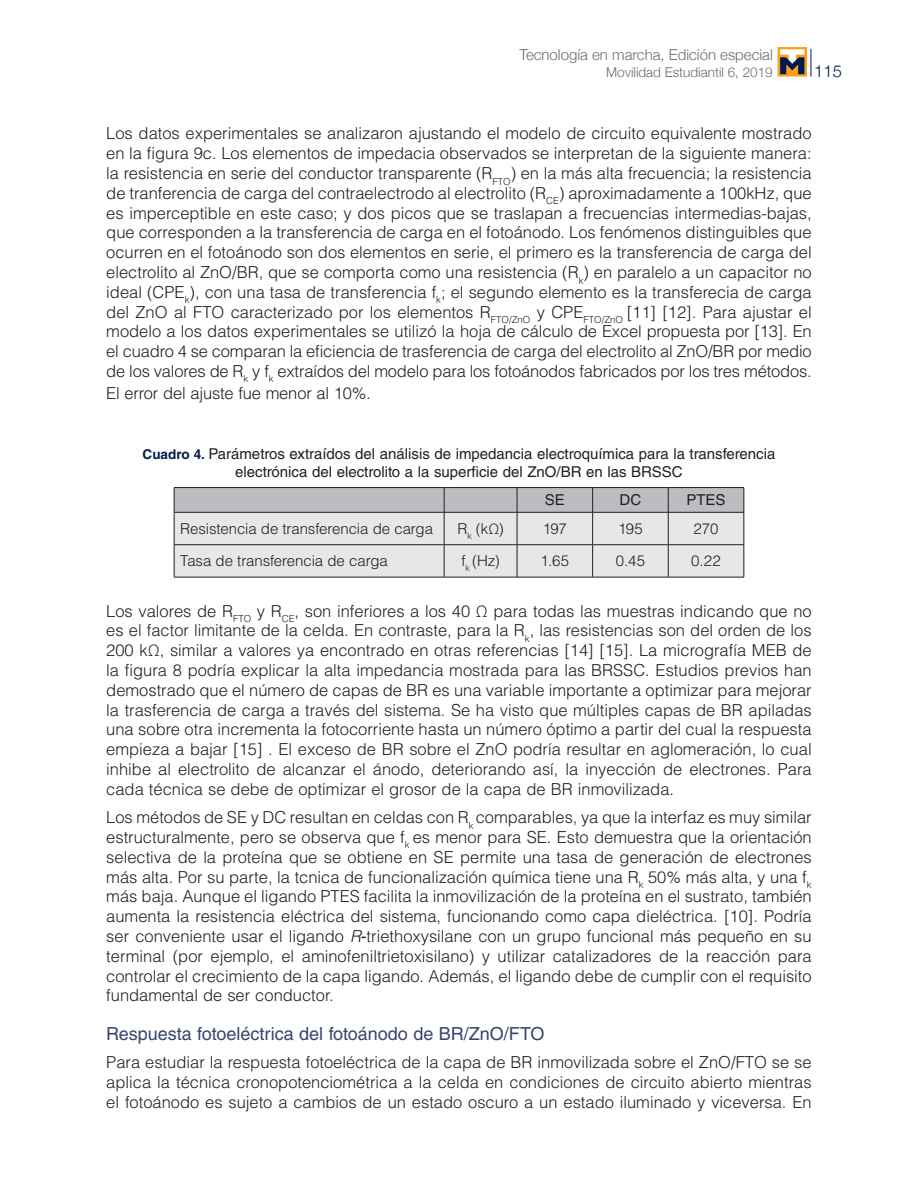
<style>
.page{position:relative;width:918px;height:1188px;background:#fff}
.page>*{position:absolute;margin:0;border:0;box-sizing:border-box;transform-origin:0 0}
._8subtitulo2{font:18px "Helvetica LT Std";color:#3a436f}
._6texto{font:300 16.5px/19.8px "Helvetica LT Std";color:#231f20;text-align:justify}
.t1{font:300 16.5px "Helvetica Neue";color:#001c4e}
._9tituloscuadros1{font:15px/18px "Helvetica LT Std";color:#231f20;text-align:center}
.Textos_tablas{font:300 15px "Helvetica LT Std";letter-spacing:-.005em;color:#231f20}
.t2{font:300 15px "Helvetica Neue";color:#6c6d70}
.Titulos_celda_superi{font:15px "Helvetica LT Std";color:#231f20}
.t3{font:300 13.5px "Helvetica Neue";color:#6c6d70}
.s1{font-weight:700;font-size:13.5px;color:#001c4e}
.s2{font-style:italic}
.s3{font-weight:400;font-style:italic}
</style>
<div class="page">
<svg style="left:811px;top:49px;width:1px;height:28px"></svg>
<svg style="left:778px;top:47px;width:29px;height:30px"></svg>
<svg style="left:780px;top:49px;width:24px;height:25px"></svg>
<hr style="left:174px;top:577px;width:270px;height:1px;background:#231f20">
<hr style="left:444px;top:577px;width:73px;height:1px;background:#231f20">
<hr style="left:517px;top:577px;width:76px;height:1px;background:#231f20">
<hr style="left:593px;top:577px;width:75px;height:1px;background:#231f20">
<hr style="left:668px;top:577px;width:76px;height:1px;background:#231f20">
<hr style="left:174px;top:487px;width:270px;height:1px;background:#231f20">
<hr style="left:444px;top:487px;width:73px;height:1px;background:#231f20">
<hr style="left:517px;top:487px;width:76px;height:1px;background:#231f20">
<hr style="left:593px;top:487px;width:75px;height:1px;background:#231f20">
<hr style="left:668px;top:487px;width:76px;height:1px;background:#231f20">
<svg style="left:174px;top:488px;width:571px;height:89px;background:#d5d6d8"></svg>
<hr style="left:174px;top:512px;width:270px;height:1px;background:#231f20">
<hr style="left:444px;top:512px;width:73px;height:1px;background:#231f20">
<hr style="left:517px;top:512px;width:76px;height:1px;background:#231f20">
<hr style="left:593px;top:512px;width:75px;height:1px;background:#231f20">
<hr style="left:668px;top:512px;width:76px;height:1px;background:#231f20">
<p class="t2" style="left:519px;top:43px;width:255px">Tecnología en marcha, Edición especial</p>
<p class="t3" style="left:606px;top:61px;width:168px">Movilidad Estudiantil 6, 2019</p>
<p class="t1" style="left:814px;top:57px;width:29px">115</p>
<p class="_6texto" style="left:106px;top:123px;width:707px">Los datos experimentales se analizaron ajustando el modelo de circuito equivalente mostrado en la figura 9c. Los elementos de impedacia observados se interpretan de la siguiente manera: la resistencia en serie del conductor transparente (R<sub>FTO</sub>) en la más alta frecuencia; la resistencia de tranferencia de carga del contraelectrodo al electrolito (R<sub>CE</sub>) aproximadamente a 100kHz, que es imperceptible en este caso; y dos picos que se traslapan a frecuencias intermedias-bajas, que corresponden a la transferencia de carga en el fotoánodo. Los fenómenos distinguibles que ocurren en el fotoánodo son dos elementos en serie, el primero es la transferencia de carga del electrolito al ZnO/BR, que se comporta como una resistencia (R<sub>k</sub>) en paralelo a un capacitor no ideal (CPE<sub>k</sub>), con una tasa de transferencia f<sub>k</sub>; el segundo elemento es la transferecia de carga del ZnO al FTO caracterizado por los elementos R<sub>FTO/ZnO</sub> y CPE<sub>FTO/ZnO</sub> [11] [12]. Para ajustar el modelo a los datos experimentales se utilizó la hoja de cálculo de Excel propuesta por [13]. En el cuadro 4 se comparan la eficiencia de trasferencia de carga del electrolito al ZnO/BR por medio de los valores de R<sub>k</sub> y f<sub>k</sub> extraídos del modelo para los fotoánodos fabricados por los tres métodos.</p>
<p class="_6texto" style="left:106px;top:383px;width:266px">El error del ajuste fue menor al 10%.</p>
<p class="_9tituloscuadros1" style="left:143px;top:445px;width:634px"><span class="s1">Cuadro 4.</span> Parámetros extraídos del análisis de impedancia electroquímica para la transferencia electrónica del electrolito a la superficie del ZnO/BR en las BRSSC</p>
<p class="Titulos_celda_superi" style="left:545px;top:491px;width:22px">SE</p>
<p class="Titulos_celda_superi" style="left:620px;top:491px;width:23px">DC</p>
<p class="Titulos_celda_superi" style="left:686px;top:491px;width:41px">PTES</p>
<p class="Textos_tablas" style="left:180px;top:519px;width:254px">Resistencia de transferencia de carga</p>
<p class="Textos_tablas" style="left:457px;top:519px;width:48px">R<sub>k</sub> (kΩ)</p>
<p class="Textos_tablas" style="left:543px;top:519px;width:26px">197</p>
<p class="Textos_tablas" style="left:618px;top:519px;width:26px">195</p>
<p class="Textos_tablas" style="left:694px;top:519px;width:26px">270</p>
<p class="Textos_tablas" style="left:180px;top:552px;width:209px">Tasa de transferencia de carga</p>
<p class="Textos_tablas" style="left:461px;top:552px;width:40px">f<sub>k</sub> (Hz)</p>
<p class="Textos_tablas" style="left:541px;top:552px;width:30px">1.65</p>
<p class="Textos_tablas" style="left:616px;top:552px;width:31px">0.45</p>
<p class="Textos_tablas" style="left:691px;top:552px;width:31px">0.22</p>
<p class="_6texto" style="left:106px;top:601px;width:707px">Los valores de R<sub>FTO</sub> y R<sub>CE</sub>, son inferiores a los 40 Ω para todas las muestras indicando que no es el factor limitante de la celda. En contraste, para la R<sub>k</sub>, las resistencias son del orden de los 200 kΩ, similar a valores ya encontrado en otras referencias [14] [15]. La micrografía MEB de la figura 8 podría explicar la alta impedancia mostrada para las BRSSC. Estudios previos han demostrado que el número de capas de BR es una variable importante a optimizar para mejorar la trasferencia de carga a través del sistema. Se ha visto que múltiples capas de BR apiladas una sobre otra incrementa la fotocorriente hasta un número óptimo a partir del cual la respuesta empieza a bajar [15] . El exceso de BR sobre el ZnO podría resultar en aglomeración, lo cual inhibe al electrolito de alcanzar el ánodo, deteriorando así, la inyección de electrones. Para cada técnica se debe de optimizar el grosor de la capa de BR inmovilizada.</p>
<p class="_6texto" style="left:106px;top:807px;width:707px">Los métodos de SE y DC resultan en celdas con R<sub>k</sub> comparables, ya que la interfaz es muy similar estructuralmente, pero se observa que f<sub>k</sub> es menor para SE. Esto demuestra que la orientación selectiva de la proteína que se obtiene en SE permite una tasa de generación de electrones más alta. Por su parte, la tcnica de funcionalización química tiene una R<sub>k</sub> 50% más alta, y una f<sub>k </sub>más baja. Aunque el ligando PTES facilita la inmovilización de la proteína en el sustrato, también aumenta la resistencia eléctrica del sistema, funcionando como capa dieléctrica. [10]. Podría ser conveniente usar el ligando <span class="s2">R</span><span class="s3">-</span>triethoxysilane con un grupo funcional más pequeño en su terminal (por ejemplo, el aminofeniltrietoxisilano) y utilizar catalizadores de la reacción para controlar el crecimiento de la capa ligando. Además, el ligando debe de cumplir con el requisito fundamental de ser conductor.</p>
<p class="_8subtitulo2" style="left:106px;top:1023px;width:440px">Respuesta fotoeléctrica del fotoánodo de BR/ZnO/FTO</p>
<p class="_6texto" style="left:106px;top:1052px;width:707px">Para estudiar la respuesta fotoeléctrica de la capa de BR inmovilizada sobre el ZnO/FTO se se aplica la técnica cronopotenciométrica a la celda en condiciones de circuito abierto mientras el fotoánodo es sujeto a cambios de un estado oscuro a un estado iluminado y viceversa. En</p>
</div>
